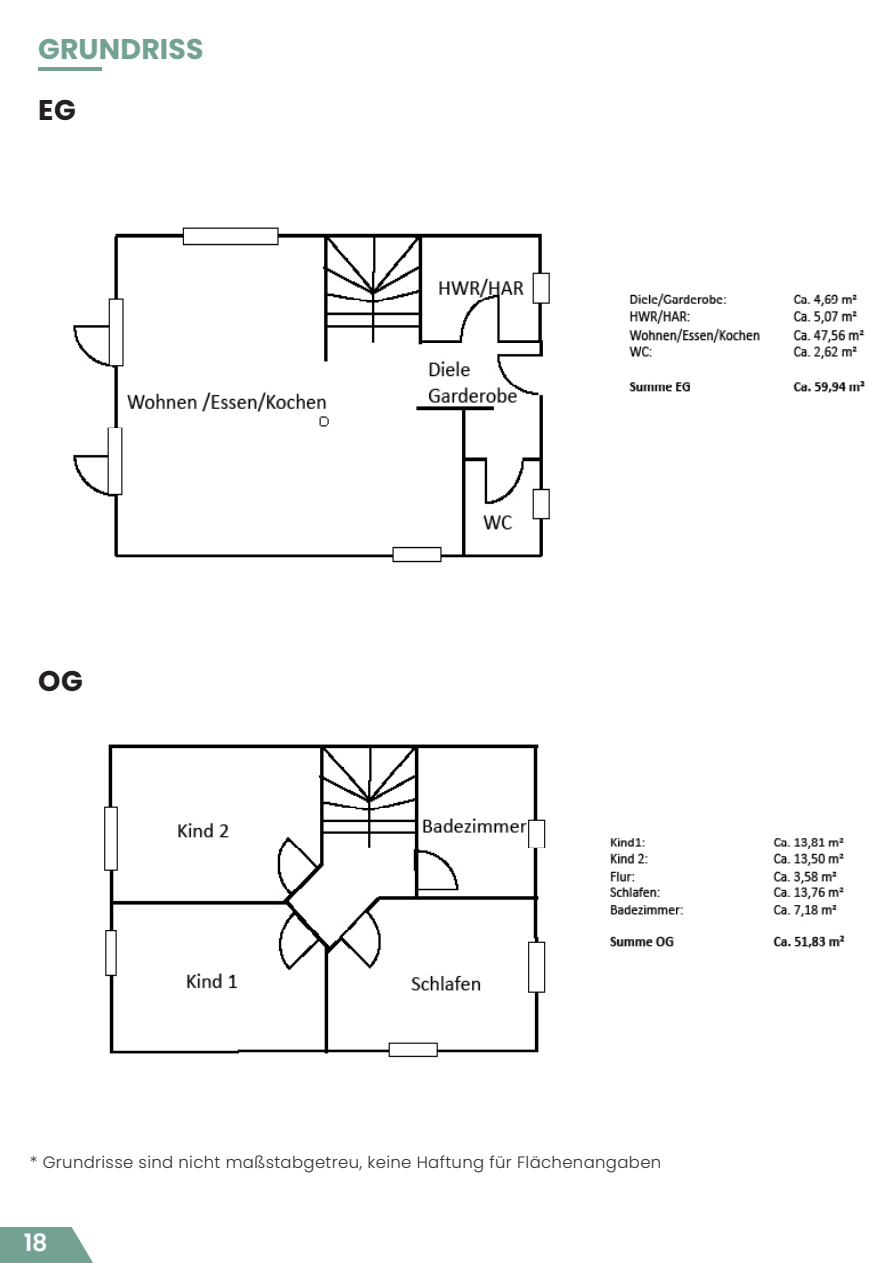
<style>
.page{position:relative;width:893px;height:1263px;background:#fff}
.page>*{position:absolute;margin:0;border:0;box-sizing:border-box;transform-origin:0 0}
.t1{font:700 28.5px "Poppins";letter-spacing:.005em;color:#73a194}
.t2{font:700 28.5px "Poppins";color:#231f20}
.t3{font:600 24px "Poppins";color:#fff}
.t4{font:300 16.5px "Poppins";letter-spacing:.02em;color:#312f30}
</style>
<div class="page">
<hr style="left:38px;top:67px;width:64px;height:3px;background:#73a194">
<img style="left:73px;top:227px;width:792px;height:721px">
<svg style="left:0;top:1227px;width:93px;height:36px;background:#82aba0"></svg>
<img style="left:73px;top:587px;width:480px;height:471px">
<h1 class="t1" style="left:38px;top:33px;width:167px">GRUNDRISS</h1>
<h1 class="t2" style="left:38px;top:94px;width:39px">EG</h1>
<h1 class="t2" style="left:38px;top:665px;width:46px">OG</h1>
<p class="t4" style="left:30px;top:1152px;width:633px">* Grundrisse sind nicht maßstabgetreu, keine Haftung für Flächenangaben</p>
<h2 class="t3" style="left:24px;top:1228px;width:25px">18</h2>
</div>
